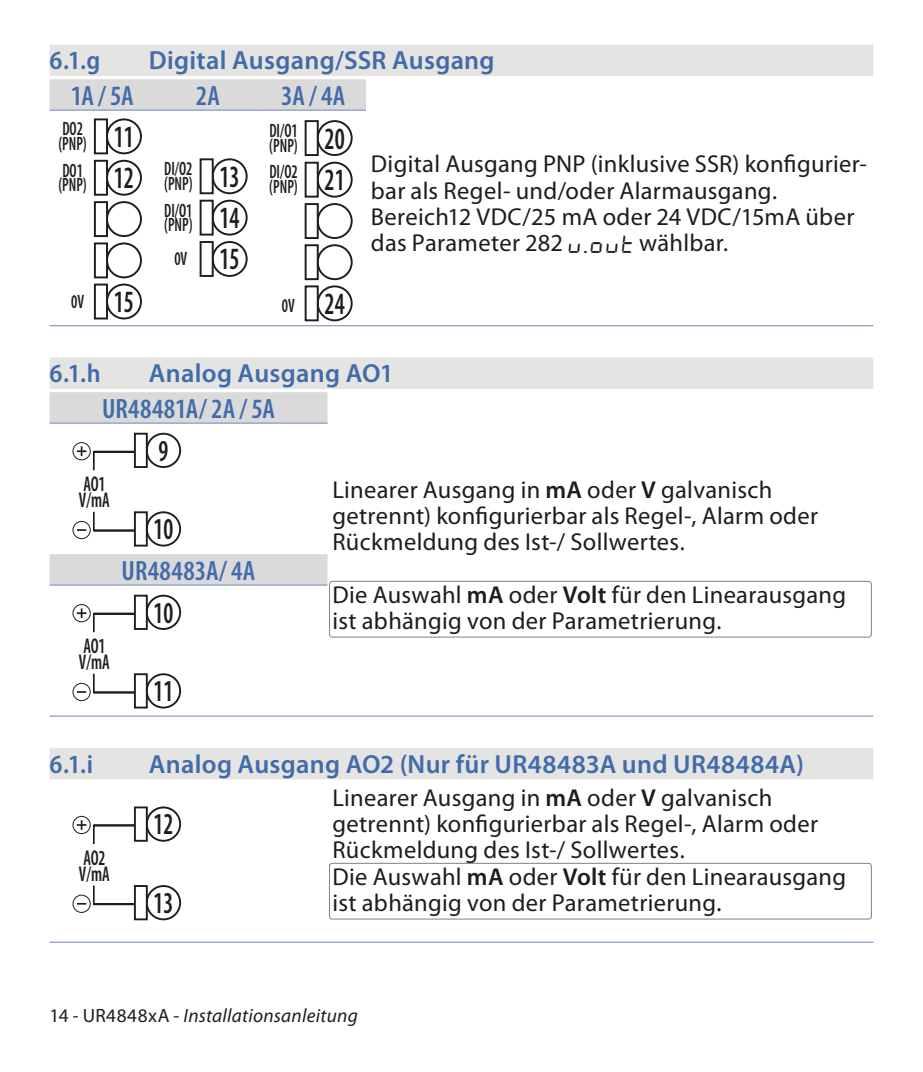
<style>
.page{position:relative;width:923px;height:1072px;background:#fff}
.page>*{position:absolute;margin:0;border:0;box-sizing:border-box;transform-origin:0 0}
.t1{font:600 condensed 31.15px "Myriad Pro";color:#1d1d1b;scale:.79 1}
.t2{font:600 condensed 30.45px "Myriad Pro";color:#1d1d1b;scale:.79 1}
.t3{font:600 condensed 28px "Myriad Pro";letter-spacing:.005em;color:#426baa}
.t4{font:600 26.25px "Myriad Pro";letter-spacing:.01em;color:#426baa}
.t5{font:600 semi-condensed 26.25px "Myriad Pro";color:#426baa}
.t6{font:24.5px/26.2px "Myriad Pro";letter-spacing:.01em;color:#1d1d1b}
.t7{font:600 condensed 21.35px/16.8px "Myriad Pro";color:#1d1d1b;scale:.79 1}
.t8{font:600 condensed 19.25px/14.7px "Myriad Pro";color:#1d1d1b;scale:.79 1}
.t9{font:italic 19.25px "Myriad Pro";letter-spacing:.015em;color:#1d1d1b}
.s1{font-size:31.15px}
.s2{font-family:"Pix 7 Segs";font-size:26.25px}
.s3{font-weight:600}
.s4{color:#000}
.s5{font-style:normal}
</style>
<div class="page">
<div style="left:50px;top:44px;width:823px;height:32px;background:#e4e4e3"></div>
<div style="left:50px;top:357px;width:823px;height:32px;background:#e4e4e3"></div>
<div style="left:50px;top:747px;width:823px;height:32px;background:#e4e4e3"></div>
<div style="left:50px;top:79px;width:316px;height:31px;background:#dadada"></div>
<hr style="left:366px;top:325px;width:507px;height:1px;background:#768bbf">
<hr style="left:50px;top:110px;width:105px;height:1px;background:#768bbf">
<hr style="left:155px;top:110px;width:105px;height:1px;background:#768bbf">
<hr style="left:260px;top:110px;width:106px;height:1px;background:#768bbf">
<hr style="left:50px;top:325px;width:105px;height:1px;background:#768bbf">
<hr style="left:155px;top:325px;width:105px;height:1px;background:#768bbf">
<hr style="left:260px;top:325px;width:106px;height:1px;background:#768bbf">
<div style="left:106px;top:118px;width:36px;height:36px;border:2px solid #1d1d1b;border-radius:50%"></div>
<div style="left:94px;top:118px;width:14px;height:36px;border:2px solid #1d1d1b"></div>
<div style="left:106px;top:160px;width:36px;height:36px;border:2px solid #1d1d1b;border-radius:50%"></div>
<div style="left:94px;top:160px;width:14px;height:36px;border:2px solid #1d1d1b"></div>
<div style="left:106px;top:201px;width:36px;height:36px;border:2px solid #1d1d1b;border-radius:50%"></div>
<div style="left:94px;top:201px;width:14px;height:36px;border:2px solid #1d1d1b"></div>
<div style="left:106px;top:242px;width:36px;height:36px;border:2px solid #1d1d1b;border-radius:50%"></div>
<div style="left:94px;top:242px;width:14px;height:36px;border:2px solid #1d1d1b"></div>
<div style="left:106px;top:283px;width:36px;height:36px;border:2px solid #1d1d1b;border-radius:50%"></div>
<div style="left:94px;top:283px;width:14px;height:36px;border:2px solid #1d1d1b"></div>
<div style="left:212px;top:158px;width:36px;height:36px;border:2px solid #1d1d1b;border-radius:50%"></div>
<div style="left:200px;top:158px;width:14px;height:36px;border:2px solid #1d1d1b"></div>
<div style="left:212px;top:200px;width:36px;height:35px;border:2px solid #1d1d1b;border-radius:50%"></div>
<div style="left:200px;top:200px;width:14px;height:35px;border:2px solid #1d1d1b"></div>
<div style="left:212px;top:241px;width:36px;height:36px;border:2px solid #1d1d1b;border-radius:50%"></div>
<div style="left:200px;top:241px;width:14px;height:36px;border:2px solid #1d1d1b"></div>
<div style="left:317px;top:120px;width:36px;height:36px;border:2px solid #1d1d1b;border-radius:50%"></div>
<div style="left:305px;top:120px;width:14px;height:36px;border:2px solid #1d1d1b"></div>
<div style="left:317px;top:162px;width:36px;height:36px;border:2px solid #1d1d1b;border-radius:50%"></div>
<div style="left:305px;top:162px;width:14px;height:36px;border:2px solid #1d1d1b"></div>
<div style="left:317px;top:203px;width:36px;height:36px;border:2px solid #1d1d1b;border-radius:50%"></div>
<div style="left:305px;top:203px;width:14px;height:36px;border:2px solid #1d1d1b"></div>
<div style="left:317px;top:244px;width:36px;height:36px;border:2px solid #1d1d1b;border-radius:50%"></div>
<div style="left:305px;top:244px;width:14px;height:36px;border:2px solid #1d1d1b"></div>
<div style="left:317px;top:285px;width:36px;height:36px;border:2px solid #1d1d1b;border-radius:50%"></div>
<div style="left:305px;top:285px;width:14px;height:36px;border:2px solid #1d1d1b"></div>
<svg style="left:50px;top:392px;width:277px;height:192px"></svg>
<hr style="left:50px;top:715px;width:277px;height:1px;background:#768bbf">
<hr style="left:50px;top:422px;width:277px;height:2px;background:#768bbf">
<hr style="left:327px;top:715px;width:546px;height:1px;background:#768bbf">
<hr style="left:50px;top:584px;width:277px;height:1px;background:#768bbf">
<div style="left:329px;top:581px;width:543px;height:56px;border:1px solid #878787;border-radius:3px"></div>
<div style="left:93px;top:511px;width:43px;height:20px;border:2px solid #1d1d1b"></div>
<div style="left:93px;top:451px;width:43px;height:20px;border:2px solid #1d1d1b"></div>
<svg style="left:77px;top:446px;width:9px;height:10px"></svg>
<div style="left:73px;top:442px;width:18px;height:18px;border:1px solid #1d1d1b;border-radius:50%"></div>
<svg style="left:77px;top:529px;width:9px;height:2px"></svg>
<div style="left:73px;top:521px;width:18px;height:18px;border:1px solid #1d1d1b;border-radius:50%"></div>
<div style="left:147px;top:434px;width:33px;height:33px;background:#fff;border-radius:50%"></div>
<div style="left:146px;top:433px;width:35px;height:35px;border:2px solid #1d1d1b;border-radius:50%"></div>
<div style="left:135px;top:434px;width:12px;height:33px;background:#fff"></div>
<div style="left:134px;top:433px;width:14px;height:35px;border:2px solid #1d1d1b"></div>
<div style="left:147px;top:512px;width:33px;height:33px;background:#fff;border-radius:50%"></div>
<div style="left:146px;top:511px;width:35px;height:35px;border:2px solid #1d1d1b;border-radius:50%"></div>
<div style="left:135px;top:512px;width:12px;height:33px;background:#fff"></div>
<div style="left:134px;top:511px;width:14px;height:35px;border:2px solid #1d1d1b"></div>
<div style="left:93px;top:673px;width:43px;height:20px;border:2px solid #1d1d1b"></div>
<div style="left:93px;top:613px;width:43px;height:20px;border:2px solid #1d1d1b"></div>
<svg style="left:77px;top:608px;width:9px;height:10px"></svg>
<div style="left:73px;top:604px;width:18px;height:18px;border:1px solid #1d1d1b;border-radius:50%"></div>
<svg style="left:77px;top:691px;width:9px;height:2px"></svg>
<div style="left:73px;top:683px;width:18px;height:18px;border:1px solid #1d1d1b;border-radius:50%"></div>
<div style="left:146px;top:594px;width:35px;height:36px;border:2px solid #1d1d1b;border-radius:50%"></div>
<div style="left:134px;top:594px;width:14px;height:36px;border:2px solid #1d1d1b"></div>
<div style="left:146px;top:673px;width:35px;height:35px;border:2px solid #1d1d1b;border-radius:50%"></div>
<div style="left:134px;top:673px;width:14px;height:35px;border:2px solid #1d1d1b"></div>
<hr style="left:50px;top:941px;width:277px;height:1px;background:#768bbf">
<hr style="left:327px;top:941px;width:546px;height:1px;background:#768bbf">
<div style="left:93px;top:884px;width:43px;height:21px;border:2px solid #1d1d1b"></div>
<div style="left:93px;top:824px;width:43px;height:20px;border:2px solid #1d1d1b"></div>
<svg style="left:77px;top:820px;width:9px;height:9px"></svg>
<div style="left:73px;top:816px;width:18px;height:18px;border:1px solid #1d1d1b;border-radius:50%"></div>
<div style="left:73px;top:894px;width:18px;height:18px;border:1px solid #1d1d1b;border-radius:50%"></div>
<div style="left:146px;top:806px;width:35px;height:35px;border:2px solid #1d1d1b;border-radius:50%"></div>
<div style="left:134px;top:806px;width:14px;height:35px;border:2px solid #1d1d1b"></div>
<div style="left:146px;top:885px;width:35px;height:35px;border:2px solid #1d1d1b;border-radius:50%"></div>
<div style="left:134px;top:885px;width:14px;height:35px;border:2px solid #1d1d1b"></div>
<div style="left:329px;top:862px;width:543px;height:57px;border:1px solid #878787;border-radius:3px"></div>
<p class="t5" style="left:50px;top:46px;width:52px">6.1.g</p>
<p class="t4" style="left:149px;top:46px;width:347px">Digital Ausgang/SSR Ausgang</p>
<p class="t3" style="left:71px;top:81px;width:64px">1A / 5A</p>
<p class="t3" style="left:196px;top:81px;width:26px">2A</p>
<p class="t3" style="left:281px;top:81px;width:65px">3A / 4A</p>
<p class="t8" style="left:58px;top:121px;width:38px">DO2 (PNP)</p>
<p class="t8" style="left:58px;top:163px;width:38px">DO1 (PNP)</p>
<p class="t1" style="left:114px;top:117px;width:27px">11</p>
<p class="t1" style="left:114px;top:159px;width:27px">12</p>
<p class="t8" style="left:164px;top:161px;width:38px">DI/O2 (PNP)</p>
<p class="t1" style="left:220px;top:157px;width:27px">13</p>
<p class="t8" style="left:164px;top:203px;width:38px">DI/O1 (PNP)</p>
<p class="t8" style="left:174px;top:251px;width:84px">0V <span class="s1">15</span></p>
<p class="t1" style="left:220px;top:198px;width:27px">14</p>
<p class="t8" style="left:269px;top:123px;width:38px">DI/O1 (PNP)</p>
<p class="t8" style="left:269px;top:164px;width:97px">DI/O2<br>(PNP) <span class="s1">21</span></p>
<p class="t1" style="left:325px;top:119px;width:27px">20</p>
<p class="t6" style="left:371px;top:151px;width:497px">Digital Ausgang PNP (inklusive SSR) konfigurier&shy;bar als Regel- und/oder Alarmausgang.<br>Bereich12 VDC/25 mA oder 24 VDC/15mA über das Parameter 282 <span class="s2">v.out</span> wählbar.</p>
<p class="t8" style="left:71px;top:294px;width:81px">0V <span class="s1">15</span></p>
<p class="t8" style="left:282px;top:298px;width:81px">0V <span class="s1">24</span></p>
<p class="t5" style="left:50px;top:359px;width:53px">6.1.h</p>
<p class="t4" style="left:149px;top:359px;width:247px">Analog Ausgang AO1</p>
<p class="t3" style="left:102px;top:393px;width:174px">UR48481A/ 2A / 5A</p>
<p class="t7" style="left:79px;top:475px;width:41px">AO1<br>V/mA</p>
<p class="t7" style="left:79px;top:637px;width:41px">AO1<br>V/mA</p>
<p class="t2" style="left:158px;top:434px;width:14px">9</p>
<p class="t2" style="left:154px;top:512px;width:26px">10</p>
<p class="t3" style="left:122px;top:555px;width:135px">UR48483A/ 4A</p>
<p class="t2" style="left:154px;top:596px;width:26px">10</p>
<p class="t2" style="left:154px;top:674px;width:26px">11</p>
<p class="t6" style="left:332px;top:477px;width:487px">Linearer Ausgang in <span class="s3">mA</span> oder <span class="s3">V</span> galvanisch getrennt) konfigurierbar als Regel-, Alarm oder<br>Rückmeldung des Ist-/ Sollwertes.</p>
<p class="t6" style="left:332px;top:582px;width:515px">Die Auswahl <span class="s3">mA</span> oder <span class="s3">Volt</span> für den Linearausgang ist abhängig von der Parametrierung.</p>
<p class="t5" style="left:50px;top:749px;width:45px">6.1.i</p>
<p class="t4" style="left:149px;top:749px;width:657px">Analog Ausgang AO2 (Nur für UR48483A und UR48484A)</p>
<p class="t7" style="left:79px;top:849px;width:41px">AO2<br>V/mA</p>
<p class="t2" style="left:154px;top:807px;width:26px">12</p>
<p class="t2" style="left:154px;top:886px;width:26px">13</p>
<p class="t6" style="left:332px;top:785px;width:515px">Linearer Ausgang in <span class="s3">mA</span> oder <span class="s3">V</span> galvanisch getrennt) konfigurierbar als Regel-, Alarm oder Rückmeldung des Ist-/ Sollwertes.<br>Die Auswahl <span class="s3">mA</span> oder <span class="s3">Volt</span> für den Linearausgang ist abhängig von der Parametrierung<span class="s4">.</span></p>
<p class="t9" style="left:50px;top:1005px;width:310px"><span class="s5">14 - UR4848xA -</span> Installationsanleitung</p>
</div>
